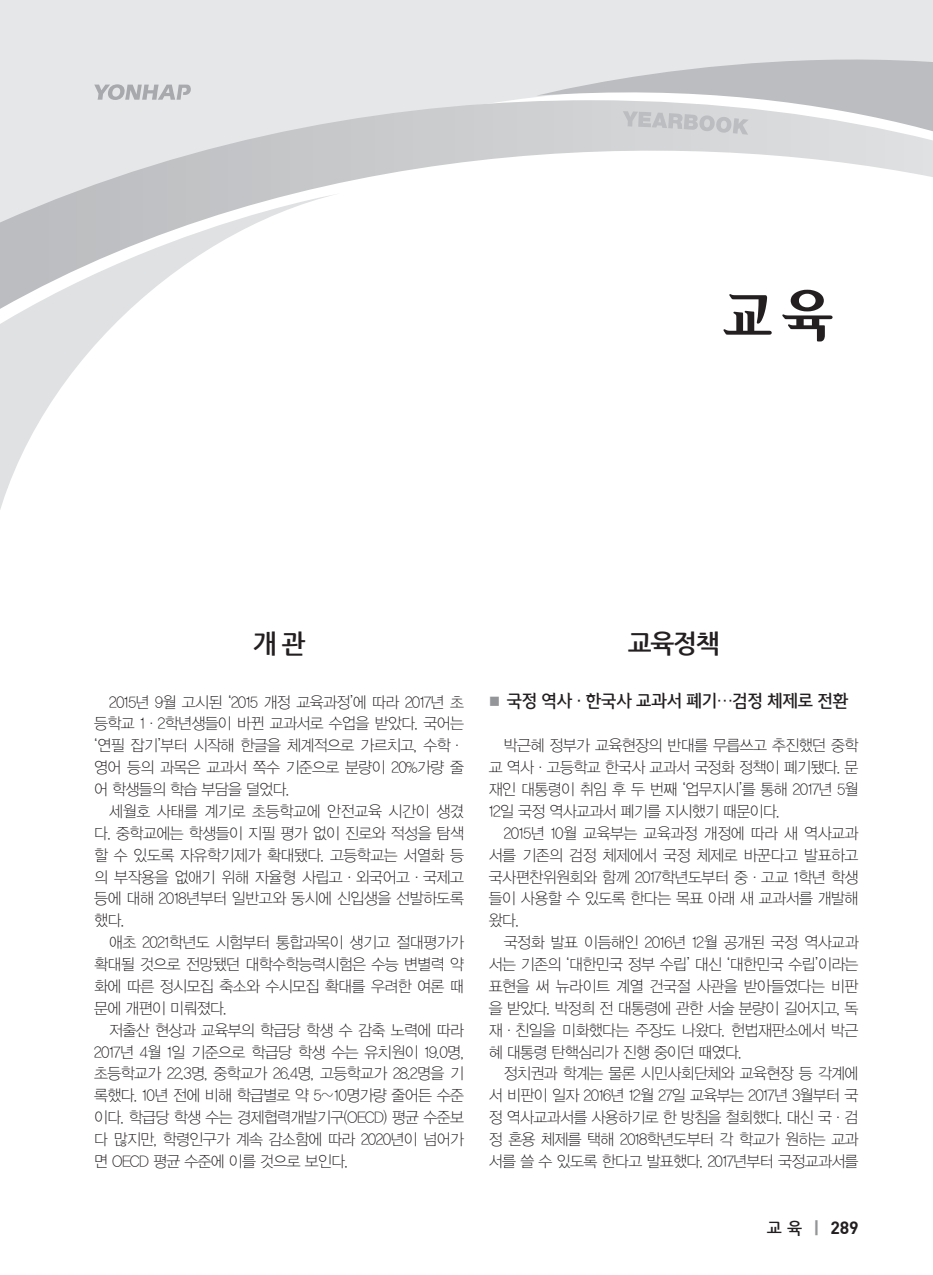
<style>
.page{position:relative;width:933px;height:1275px;background:#fff}
.page>*{position:absolute;margin:0;border:0;box-sizing:border-box;transform-origin:0 0}
.t1{font:56px "YDV Iris M";color:#231f20}
.t2{font:700 26.25px "Nanum Gothic";color:#231f20}
.t3{font:500 17.5px "Auction Gothic";letter-spacing:-.04em;color:#231f20;scale:.96 1}
.t4{font:17.5px "Dinbol";color:#231f20}
.t5{font:15.75px/21.9px "YDVYGO11";letter-spacing:-.04em;color:#231f20;text-align:justify;scale:.96 1}
.s1{font-weight:700;font-size:12.25px;color:#939598}
.s2{font-family:"Auction Gothic";font-weight:500;font-size:16.62px}
.s3{font-family:"YDVYGO14";font-size:21px;color:#939598}
</style>
<div class="page">
<div style="left:0;top:0;width:933px;height:100px;background:#e6e7e9"></div>
<svg style="left:0;top:100px;width:536px;height:93px;background:#dbdcdd"></svg>
<svg style="left:536px;top:14px;width:397px;height:163px"></svg>
<svg style="left:0;top:193px;width:332px;height:317px"></svg>
<svg style="left:94px;top:84px;width:97px;height:16px;background:#c5c6c9"></svg>
<svg style="left:623px;top:111px;width:125px;height:24px;background:#cbccce"></svg>
<h1 class="t1" style="left:720px;top:288px;width:116px">교육</h1>
<h2 class="t2" style="left:253px;top:630px;width:54px">개 관</h2>
<p class="t5" style="left:94px;top:690px;width:386px;text-indent:15px">2015년 9월 고시된 ‘2015 개정 교육과정’에 따라 2017년 초 등학교 1·2학년생들이 바뀐 교과서로 수업을 받았다. 국어는 ‘연필 잡기’부터 시작해 한글을 체계적으로 가르치고, 수학· 영어 등의 과목은 교과서 쪽수 기준으로 분량이 20%가량 줄 어 학생들의 학습 부담을 덜었다.</p>
<p class="t5" style="left:94px;top:799px;width:386px;text-indent:15px">세월호 사태를 계기로 초등학교에 안전교육 시간이 생겼 다. 중학교에는 학생들이 지필 평가 없이 진로와 적성을 탐색 할 수 있도록 자유학기제가 확대됐다. 고등학교는 서열화 등 의 부작용을 없애기 위해 자율형 사립고·외국어고·국제고 등에 대해 2018년부터 일반고와 동시에 신입생을 선발하도록 했다.</p>
<p class="t5" style="left:94px;top:931px;width:386px;text-indent:15px">애초 2021학년도 시험부터 통합과목이 생기고 절대평가가 확대될 것으로 전망됐던 대학수학능력시험은 수능 변별력 약 화에 따른 정시모집 축소와 수시모집 확대를 우려한 여론 때 문에 개편이 미뤄졌다.</p>
<p class="t5" style="left:94px;top:1018px;width:387px;text-indent:15px">저출산 현상과 교육부의 학급당 학생 수 감축 노력에 따라 2017년 4월 1일 기준으로 학급당 학생 수는 유치원이 19.0명, 초등학교가 22.3명, 중학교가 26.4명, 고등학교가 28.2명을 기 록했다. 10년 전에 비해 학급별로 약 5∼10명가량 줄어든 수준 이다. 학급당 학생 수는 경제협력개발기구(OECD) 평균 수준보 다 많지만, 학령인구가 계속 감소함에 따라 2020년이 넘어가 면 OECD 평균 수준에 이를 것으로 보인다.</p>
<h2 class="t2" style="left:627px;top:630px;width:93px">교육정책</h2>
<p class="t3" style="left:489px;top:692px;width:376px"><span class="s1">■</span> 국정 역사 · 한국사 교과서 폐기…검정 체제로 전환</p>
<p class="t5" style="left:489px;top:734px;width:386px;text-indent:15px">박근혜 정부가 교육현장의 반대를 무릅쓰고 추진했던 중학 교 역사·고등학교 한국사 교과서 국정화 정책이 폐기됐다. 문 재인 대통령이 취임 후 두 번째 ‘업무지시’를 통해 2017년 5월 12일 국정 역사교과서 폐기를 지시했기 때문이다.</p>
<p class="t5" style="left:489px;top:821px;width:386px;text-indent:15px">2015년 10월 교육부는 교육과정 개정에 따라 새 역사교과 서를 기존의 검정 체제에서 국정 체제로 바꾼다고 발표하고 국사편찬위원회와 함께 2017학년도부터 중·고교 1학년 학생 들이 사용할 수 있도록 한다는 목표 아래 새 교과서를 개발해 왔다.</p>
<p class="t5" style="left:489px;top:931px;width:387px;text-indent:15px">국정화 발표 이듬해인 2016년 12월 공개된 국정 역사교과 서는 기존의 ‘대한민국 정부 수립’ 대신 ‘대한민국 수립’이라는 표현을 써 뉴라이트 계열 건국절 사관을 받아들였다는 비판 을 받았다. 박정희 전 대통령에 관한 서술 분량이 길어지고, 독 재·친일을 미화했다는 주장도 나왔다. 헌법재판소에서 박근 혜 대통령 탄핵심리가 진행 중이던 때였다.</p>
<p class="t5" style="left:489px;top:1062px;width:386px;text-indent:15px">정치권과 학계는 물론 시민사회단체와 교육현장 등 각계에 서 비판이 일자 2016년 12월 27일 교육부는 2017년 3월부터 국 정 역사교과서를 사용하기로 한 방침을 철회했다. 대신 국·검 정 혼용 체제를 택해 2018학년도부터 각 학교가 원하는 교과 서를 쓸 수 있도록 한다고 발표했다. 2017년부터 국정교과서를</p>
<p class="t4" style="left:766px;top:1216px;width:94px"><span class="s2">교 육</span> <span class="s3">l</span> 289</p>
</div>
